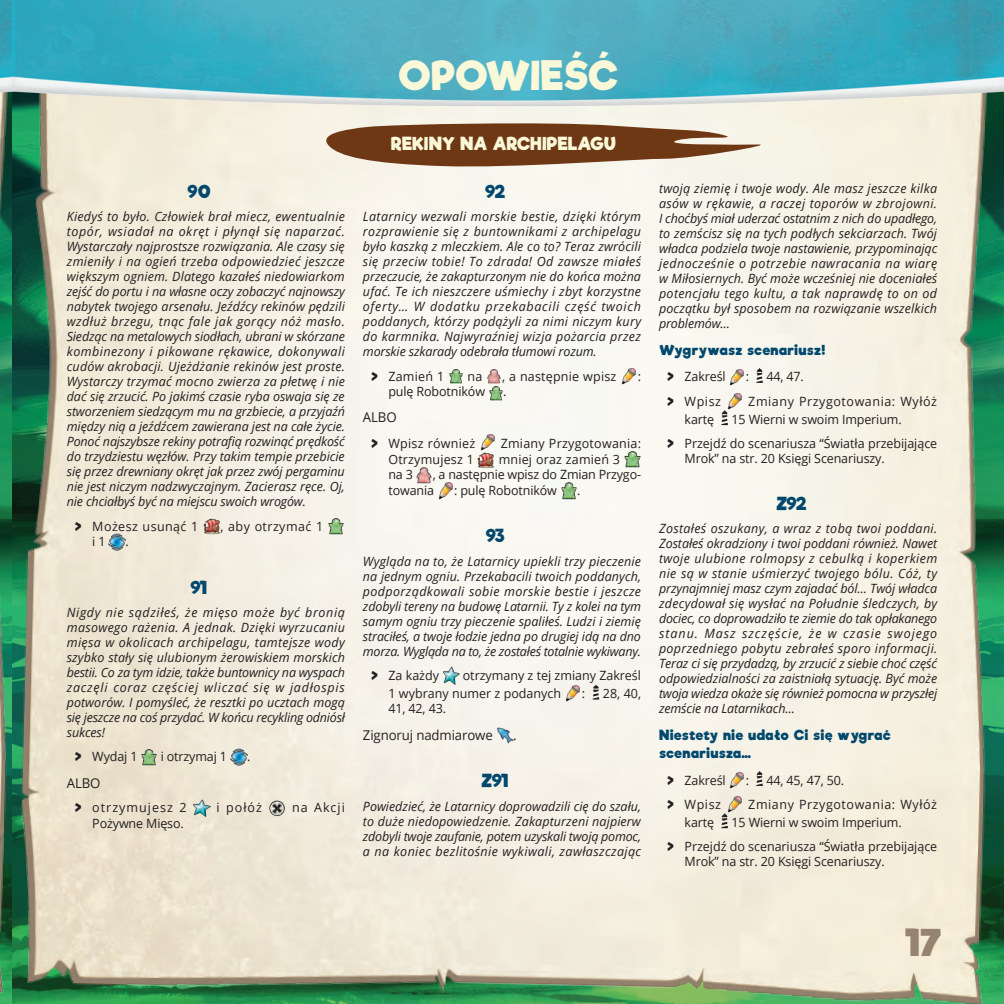
<style>
.page{position:relative;width:1004px;height:1004px;background:#fff}
.page>*{position:absolute;margin:0;border:0;box-sizing:border-box;transform-origin:0 0}
.t1{font:700 39px "Riffic";letter-spacing:-.01em;color:#f9f8d9}
.t2{font:700 36px "Riffic";color:#968371}
.LOG{font:18px "Riffic";letter-spacing:-.03em;color:#00486d}
.small_header_riff{font:700 17.4px "Riffic";letter-spacing:-.01em;color:#f9f8d9}
.Styl_akapitowy_1base{font:700 13.5px/18px "Riffic";letter-spacing:.01em;color:#00486d}
.Styl_akapitowy_1base-2{font:13.5px "Open Sans";letter-spacing:-.01em;color:#231f20}
.paragrafy_fluff{font:italic 12.75px/15px "Open Sans";letter-spacing:-.01em;color:#231f20;text-align:justify}
.t3{font:12.75px/15.3px "Open Sans";letter-spacing:-.005em;color:#231f20}
.t4{font:12.75px "Open Sans";letter-spacing:.045em;color:#231f20}
.t5{font:12.75px "Open Sans";letter-spacing:.015em;color:#231f20}
.t6{font:12.75px "Open Sans";letter-spacing:.02em;color:#231f20}
.t7{font:12.75px "Open Sans";letter-spacing:.035em;color:#231f20}
.t8{font:12.75px "Open Sans";letter-spacing:.08em;color:#231f20}
.s1{font-family:"Riffic"}
</style>
<div class="page">
<img style="left:28px;top:175px;width:975px;height:828px">
<img style="left:203px;top:517px;width:17px;height:17px">
<img style="left:328px;top:517px;width:17px;height:17px">
<img style="left:109px;top:533px;width:17px;height:17px">
<img style="left:141px;top:748px;width:17px;height:17px">
<img style="left:230px;top:748px;width:17px;height:17px">
<img style="left:193px;top:799px;width:17px;height:17px">
<img style="left:268px;top:799px;width:17px;height:17px">
<img style="left:448px;top:368px;width:15px;height:15px">
<img style="left:486px;top:368px;width:16px;height:15px">
<img style="left:620px;top:367px;width:17px;height:17px">
<img style="left:488px;top:385px;width:15px;height:16px">
<img style="left:478px;top:433px;width:18px;height:35px">
<img style="left:624px;top:450px;width:17px;height:17px">
<img style="left:416px;top:466px;width:17px;height:17px">
<img style="left:437px;top:482px;width:17px;height:17px">
<img style="left:560px;top:482px;width:17px;height:17px">
<img style="left:442px;top:667px;width:17px;height:17px">
<img style="left:564px;top:684px;width:17px;height:18px">
<svg style="left:592px;top:684px;width:7px;height:15px"></svg>
<img style="left:496px;top:726px;width:17px;height:17px">
<img style="left:728px;top:368px;width:17px;height:17px">
<svg style="left:756px;top:368px;width:6px;height:15px"></svg>
<img style="left:726px;top:392px;width:17px;height:17px">
<svg style="left:721px;top:410px;width:7px;height:15px"></svg>
<img style="left:728px;top:771px;width:17px;height:17px">
<svg style="left:756px;top:771px;width:6px;height:15px"></svg>
<img style="left:726px;top:795px;width:17px;height:17px">
<svg style="left:721px;top:813px;width:7px;height:15px"></svg>
<img style="left:0;top:175px;width:28px;height:828px">
<img style="left:0;top:0;width:1003px;height:175px">
<h1 class="t1" style="left:398px;top:51px;width:222px">OPOWIEŚĆ</h1>
<p class="LOG" style="left:188px;top:180px;width:25px">90</p>
<p class="paragrafy_fluff" style="left:67px;top:209px;width:280px">Kiedyś to było. Człowiek brał miecz, ewentualnie topór, wsiadał na okręt i płynął się naparzać.<br>Wystarczały najprostsze rozwiązania. Ale czasy się zmieniły i na ogień trzeba odpowiedzieć jeszcze większym ogniem. Dlatego kazałeś niedowiarkom zejść do portu i na własne oczy zobaczyć najnowszy nabytek twojego arsenału. Jeźdźcy rekinów pędzili wzdłuż brzegu, tnąc fale jak gorący nóż masło.<br>Siedząc na metalowych siodłach, ubrani w skórzane kombinezony i pikowane rękawice, dokonywali cudów akrobacji. Ujeżdżanie rekinów jest proste.<br>Wystarczy trzymać mocno zwierza za płetwę i nie dać się zrzucić. Po jakimś czasie ryba oswaja się ze stworzeniem siedzącym mu na grzbiecie, a przyjaźń między nią a jeźdźcem zawierana jest na całe życie.<br>Ponoć najszybsze rekiny potrafią rozwinąć prędkość do trzydziestu węzłów. Przy takim tempie przebicie się przez drewniany okręt jak przez zwój pergaminu nie jest niczym nadzwyczajnym. Zacierasz ręce. Oj, nie chciałbyś być na miejscu swoich wrogów.</p>
<p class="t7" style="left:75px;top:517px;width:125px"><span class="s1">&gt;</span> Możesz usunąć 1</p>
<p class="t7" style="left:220px;top:517px;width:104px">, aby otrzymać 1</p>
<p class="t3" style="left:92px;top:534px;width:15px">i 1</p>
<p class="t3" style="left:126px;top:534px;width:5px">.</p>
<p class="LOG" style="left:191px;top:576px;width:19px">91</p>
<p class="paragrafy_fluff" style="left:67px;top:604px;width:280px">Nigdy nie sądziłeś, że mięso może być bronią masowego rażenia. A jednak. Dzięki wyrzucaniu mięsa w okolicach archipelagu, tamtejsze wody szybko stały się ulubionym żerowiskiem morskich bestii. Co za tym idzie, także buntownicy na wyspach zaczęli coraz częściej wliczać się w jadłospis potworów. I pomyśleć, że resztki po ucztach mogą się jeszcze na coś przydać. W końcu recykling odniósł sukces!</p>
<p class="t3" style="left:75px;top:748px;width:64px"><span class="s1">&gt;</span> Wydaj 1</p>
<p class="t3" style="left:161px;top:748px;width:68px">i otrzymaj 1</p>
<p class="t3" style="left:247px;top:748px;width:5px">.</p>
<p class="Styl_akapitowy_1base-2" style="left:67px;top:773px;width:35px">ALBO</p>
<p class="t8" style="left:75px;top:799px;width:113px"><span class="s1">&gt;</span> otrzymujesz 2</p>
<p class="t3" style="left:216px;top:799px;width:47px">i połóż</p>
<p class="t3" style="left:292px;top:799px;width:54px">na Akcji</p>
<p class="t3" style="left:92px;top:815px;width:93px">Pożywne Mięso.</p>
<p class="small_header_riff" style="left:391px;top:133px;width:226px">REKINY NA ARCHIPELAGU</p>
<p class="LOG" style="left:485px;top:180px;width:21px">92</p>
<p class="paragrafy_fluff" style="left:363px;top:209px;width:280px">Latarnicy wezwali morskie bestie, dzięki którym rozprawienie się z buntownikami z archipelagu było kaszką z mleczkiem. Ale co to? Teraz zwrócili się przeciw tobie! To zdrada! Od zawsze miałeś przeczucie, że zakapturzonym nie do końca można ufać. Te ich nieszczere uśmiechy i zbyt korzystne oferty… W dodatku przekabacili część twoich poddanych, którzy podążyli za nimi niczym kury do karmnika. Najwyraźniej wizja pożarcia przez morskie szkarady odebrała tłumowi rozum.</p>
<p class="t3" style="left:371px;top:368px;width:74px"><span class="s1">&gt;</span> Zamień 1</p>
<p class="t3" style="left:467px;top:368px;width:16px">na</p>
<p class="t5" style="left:502px;top:367px;width:116px">, a następnie wpisz</p>
<p class="t3" style="left:637px;top:368px;width:5px">:</p>
<p class="t3" style="left:388px;top:383px;width:98px">pulę Robotników</p>
<p class="t3" style="left:503px;top:383px;width:5px">.</p>
<p class="Styl_akapitowy_1base-2" style="left:363px;top:408px;width:35px">ALBO</p>
<p class="t6" style="left:371px;top:434px;width:105px"><span class="s1">&gt;</span> Wpisz również</p>
<p class="t6" style="left:500px;top:434px;width:142px">Zmiany Przygotowania:</p>
<p class="t5" style="left:388px;top:450px;width:87px">Otrzymujesz 1</p>
<p class="t5" style="left:499px;top:450px;width:123px">mniej oraz zamień 3</p>
<p class="t3" style="left:388px;top:467px;width:26px">na 3</p>
<p class="t3" style="left:388px;top:466px;width:254px;line-height:15.8px;text-indent:44px">, a następnie wpisz do Zmian Przygo&shy;towania</p>
<p class="t3" style="left:454px;top:482px;width:104px">: pulę Robotników</p>
<p class="t3" style="left:577px;top:482px;width:5px">.</p>
<p class="LOG" style="left:486px;top:524px;width:20px">93</p>
<p class="paragrafy_fluff" style="left:363px;top:553px;width:280px">Wygląda na to, że Latarnicy upiekli trzy pieczenie na jednym ogniu. Przekabacili twoich poddanych, podporządkowali sobie morskie bestie i jeszcze zdobyli tereny na budowę Latarnii. Ty z kolei na tym samym ogniu trzy pieczenie spaliłeś. Ludzi i ziemię straciłeś, a twoje łodzie jedna po drugiej idą na dno morza. Wygląda na to, że zostałeś totalnie wykiwany.</p>
<p class="t3" style="left:371px;top:667px;width:69px"><span class="s1">&gt;</span> Za każdy</p>
<p class="t3" style="left:388px;top:666px;width:254px;line-height:17.9px;text-indent:74px">otrzymany z tej zmiany Zakreśl<br>1 wybrany numer z podanych</p>
<p class="t3" style="left:581px;top:685px;width:5px">:</p>
<p class="t3" style="left:603px;top:685px;width:40px">28, 40,</p>
<p class="t3" style="left:388px;top:700px;width:59px">41, 42, 43.</p>
<p class="Styl_akapitowy_1base-2" style="left:363px;top:725px;width:131px">Zignoruj nadmiarowe</p>
<p class="Styl_akapitowy_1base-2" style="left:513px;top:725px;width:5px">.</p>
<p class="LOG" style="left:482px;top:769px;width:29px">Z91</p>
<p class="paragrafy_fluff" style="left:363px;top:798px;width:280px">Powiedzieć, że Latarnicy doprowadzili cię do szału, to duże niedopowiedzenie. Zakapturzeni najpierw zdobyli twoje zaufanie, potem uzyskali twoją pomoc, a na koniec bezlitośnie wykiwali, zawłaszczając</p>
<p class="paragrafy_fluff" style="left:659px;top:181px;width:280px">twoją ziemię i twoje wody. Ale masz jeszcze kilka asów w rękawie, a raczej toporów w zbrojowni.<br>I choćbyś miał uderzać ostatnim z nich do upadłego, to zemścisz się na tych podłych sekciarzach. Twój władca podziela twoje nastawienie, przypominając jednocześnie o potrzebie nawracania na wiarę w Miłosiernych. Być może wcześniej nie doceniałeś potencjału tego kultu, a tak naprawdę to on od początku był sposobem na rozwiązanie wszelkich problemów…</p>
<p class="Styl_akapitowy_1base" style="left:659px;top:341px;width:168px">Wygrywasz scenariusz!</p>
<p class="t3" style="left:667px;top:369px;width:60px"><span class="s1">&gt;</span> Zakreśl</p>
<p class="t3" style="left:745px;top:369px;width:5px">:</p>
<p class="t3" style="left:766px;top:369px;width:39px">44, 47.</p>
<p class="t3" style="left:667px;top:393px;width:55px"><span class="s1">&gt;</span> Wpisz</p>
<p class="t4" style="left:748px;top:392px;width:190px">Zmiany Przygotowania: Wyłóż</p>
<p class="t3" style="left:684px;top:411px;width:31px">kartę</p>
<p class="t3" style="left:731px;top:411px;width:172px">15 Wierni w swoim Imperium.</p>
<p class="t3" style="left:684px;top:435px;width:254px;text-indent:-17px"><span class="s1">&gt;</span> Przejdź do scenariusza “Światła przebijające<br>Mrok” na str. 20 Księgi Scenariuszy.</p>
<p class="LOG" style="left:776px;top:492px;width:32px">Z92</p>
<p class="paragrafy_fluff" style="left:659px;top:521px;width:280px">Zostałeś oszukany, a wraz z tobą twoi poddani.<br>Zostałeś okradziony i twoi poddani również. Nawet twoje ulubione rolmopsy z cebulką i koperkiem nie są w stanie uśmierzyć twojego bólu. Cóż, ty przynajmniej masz czym zajadać ból… Twój władca zdecydował się wysłać na Południe śledczych, by dociec, co doprowadziło te ziemie do tak opłakanego stanu. Masz szczęście, że w czasie swojego poprzedniego pobytu zebrałeś sporo informacji.<br>Teraz ci się przydadzą, by zrzucić z siebie choć część odpowiedzialności za zaistniałą sytuację. Być może twoja wiedza okaże się również pomocna w przyszłej zemście na Latarnikach…</p>
<p class="Styl_akapitowy_1base" style="left:659px;top:726px;width:233px">Niestety nie udało Ci się wygrać scenariusza…</p>
<p class="t3" style="left:667px;top:771px;width:60px"><span class="s1">&gt;</span> Zakreśl</p>
<p class="t3" style="left:745px;top:771px;width:5px">:</p>
<p class="t3" style="left:766px;top:771px;width:79px">44, 45, 47, 50.</p>
<p class="t3" style="left:667px;top:796px;width:55px"><span class="s1">&gt;</span> Wpisz</p>
<p class="t4" style="left:748px;top:795px;width:190px">Zmiany Przygotowania: Wyłóż</p>
<p class="t3" style="left:684px;top:814px;width:31px">kartę</p>
<p class="t3" style="left:731px;top:814px;width:172px">15 Wierni w swoim Imperium.</p>
<p class="t3" style="left:684px;top:838px;width:254px;text-indent:-17px"><span class="s1">&gt;</span> Przejdź do scenariusza “Światła przebijające<br>Mrok” na str. 20 Księgi Scenariuszy.</p>
<h2 class="t2" style="left:904px;top:920px;width:39px">17</h2>
</div>
